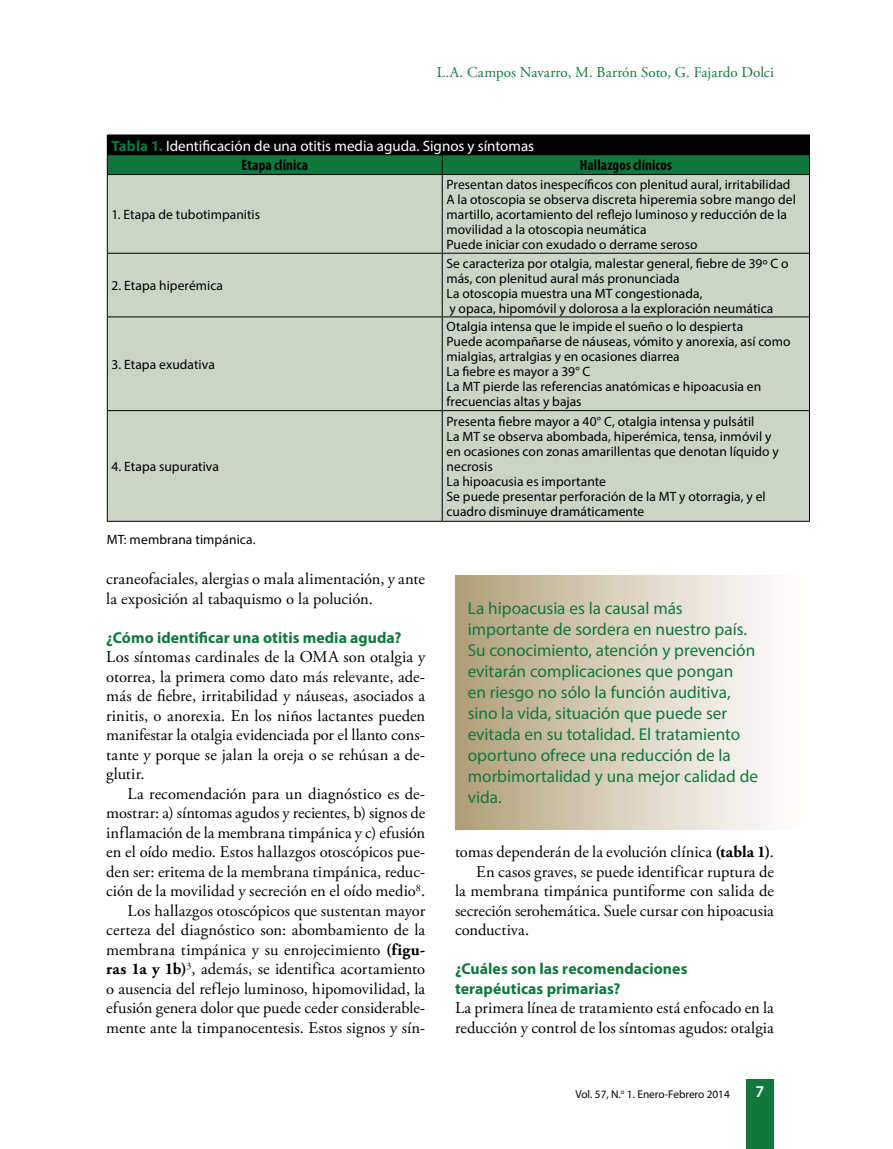
<style>
.page{position:relative;width:893px;height:1149px;background:#fff}
.page>*{position:absolute;margin:0;border:0;box-sizing:border-box;transform-origin:0 0}
.t1{font:17.25px/21px "Myriad Pro";color:#12773d}
.t2{font:16.5px/19.5px "Adobe Garamond Pro";letter-spacing:-.005em;color:#000}
.t3{font:600 16.5px "Myriad Pro";color:#fff}
.t4{font:700 15.75px/19.5px "Myriad Pro";letter-spacing:.005em;color:#12773d}
.t5{font:15px/19.8px "Myriad Pro";color:#fff}
.t6{font:15px "Adobe Garamond Pro";color:#12773d}
.t7{font:700 condensed 15px "Myriad Pro";letter-spacing:.005em;color:#000}
.t8{font:13.5px/15px "Myriad Pro";letter-spacing:.005em;color:#000}
.t9{font:11.25px "Myriad Pro";color:#000}
.s1{font-weight:700;color:#12773d}
.s2{font-weight:700;font-stretch:condensed;color:#000}
.s3{font-weight:700}
</style>
<div class="page">
<div style="left:746px;top:1078px;width:28px;height:70px;background:#12773d"></div>
<div style="left:108px;top:175px;width:701px;height:346px;background:#cad5c6"></div>
<hr style="left:107px;top:174px;width:335px;height:1px;background:#000">
<hr style="left:442px;top:174px;width:368px;height:1px;background:#000">
<hr style="left:442px;top:175px;width:1px;height:78px;background:#000">
<hr style="left:107px;top:253px;width:335px;height:1px;background:#000">
<hr style="left:442px;top:253px;width:368px;height:1px;background:#000">
<hr style="left:442px;top:253px;width:1px;height:63px;background:#000">
<hr style="left:107px;top:316px;width:335px;height:1px;background:#000">
<hr style="left:442px;top:316px;width:368px;height:1px;background:#000">
<hr style="left:442px;top:317px;width:1px;height:93px;background:#000">
<hr style="left:107px;top:410px;width:335px;height:1px;background:#000">
<hr style="left:442px;top:410px;width:368px;height:1px;background:#000">
<hr style="left:442px;top:411px;width:1px;height:110px;background:#000">
<svg style="left:107px;top:135px;width:703px;height:39px;background:#08391d"></svg>
<hr style="left:107px;top:175px;width:1px;height:78px;background:#000">
<hr style="left:809px;top:175px;width:1px;height:78px;background:#000">
<hr style="left:107px;top:253px;width:1px;height:63px;background:#000">
<hr style="left:809px;top:253px;width:1px;height:63px;background:#000">
<hr style="left:107px;top:317px;width:1px;height:93px;background:#000">
<hr style="left:809px;top:317px;width:1px;height:93px;background:#000">
<hr style="left:107px;top:411px;width:1px;height:110px;background:#000">
<hr style="left:809px;top:411px;width:1px;height:110px;background:#000">
<hr style="left:107px;top:521px;width:335px;height:1px;background:#000">
<hr style="left:442px;top:521px;width:368px;height:1px;background:#000">
<div style="left:455px;top:575px;width:374px;height:254px;background:linear-gradient(to right,#b3a27c,#fff)"></div>
<p class="t6" style="left:437px;top:63px;width:339px">L.A. Campos Navarro, M. Barrón Soto, G. Fajardo Dolci</p>
<p class="t5" style="left:241px;top:135px;width:294px;text-indent:-130px"><span class="s1">Tabla 1.</span> Identificación de una otitis media aguda. Signos y síntomas<br><span class="s2">Etapa clínica</span></p>
<p class="t7" style="left:580px;top:156px;width:94px">Hallazgos clínicos</p>
<p class="t8" style="left:112px;top:207px;width:150px">1. Etapa de tubotimpanitis</p>
<p class="t8" style="left:112px;top:278px;width:113px">2. Etapa hiperémica</p>
<p class="t8" style="left:112px;top:356px;width:105px">3. Etapa exudativa</p>
<p class="t8" style="left:112px;top:458px;width:109px">4. Etapa supurativa</p>
<p class="t8" style="left:107px;top:531px;width:150px">MT: membrana timpánica.</p>
<p class="t2" style="left:106px;top:569px;width:320px">craneofaciales, alergias o mala alimentación, y ante la exposición al tabaquismo o la polución.</p>
<p class="t4" style="left:106px;top:626px;width:297px">¿Cómo identificar una otitis media aguda?</p>
<p class="t2" style="left:106px;top:647px;width:321px;text-align:justify">Los síntomas cardinales de la OMA son otalgia y otorrea, la primera como dato más relevante, ade&shy;más de fiebre, irritabilidad y náuseas, asociados a rinitis, o anorexia. En los niños lactantes pueden manifestar la otalgia evidenciada por el llanto cons&shy;tante y porque se jalan la oreja o se rehúsan a de&shy;glutir.</p>
<p class="t2" style="left:106px;top:784px;width:321px;text-align:right">La recomendación para un diagnóstico es de&shy;mostrar: a) síntomas agudos y recientes, b) signos de inflamación de la membrana timpánica y c) efusión en el oído medio. Estos hallazgos otoscópicos pue&shy;den ser: eritema de la membrana timpánica, reduc&shy;ción de la movilidad y secreción en el oído medio<sup>8</sup>.<br>Los hallazgos otoscópicos que sustentan mayor certeza del diagnóstico son: abombamiento de la membrana timpánica y su enrojecimiento <span class="s3">(figu&shy;ras 1a y 1b)</span><sup>3</sup>, además, se identifica acortamiento o ausencia del reflejo luminoso, hipomovilidad, la efusión genera dolor que puede ceder considerable&shy;mente ante la timpanocentesis. Estos signos y sín-</p>
<p class="t8" style="left:446px;top:177px;width:351px">Presentan datos inespecíficos con plenitud aural, irritabilidad A la otoscopia se observa discreta hiperemia sobre mango del martillo, acortamiento del reflejo luminoso y reducción de la movilidad a la otoscopia neumática<br>Puede iniciar con exudado o derrame seroso</p>
<p class="t8" style="left:446px;top:255px;width:344px">Se caracteriza por otalgia, malestar general, fiebre de 39º C o más, con plenitud aural más pronunciada<br>La otoscopia muestra una MT congestionada,<br>y opaca, hipomóvil y dolorosa a la exploración neumática</p>
<p class="t8" style="left:446px;top:319px;width:346px">Otalgia intensa que le impide el sueño o lo despierta<br>Puede acompañarse de náuseas, vómito y anorexia, así como mialgias, artralgias y en ocasiones diarrea<br>La fiebre es mayor a 39° C<br>La MT pierde las referencias anatómicas e hipoacusia en frecuencias altas y bajas</p>
<p class="t8" style="left:446px;top:413px;width:334px">Presenta fiebre mayor a 40° C, otalgia intensa y pulsátil<br>La MT se observa abombada, hiperémica, tensa, inmóvil y en ocasiones con zonas amarillentas que denotan líquido y necrosis<br>La hipoacusia es importante<br>Se puede presentar perforación de la MT y otorragia, y el cuadro disminuye dramáticamente</p>
<p class="t1" style="left:468px;top:597px;width:292px">La hipoacusia es la causal más importante de sordera en nuestro país.<br>Su conocimiento, atención y prevención evitarán complicaciones que pongan<br>en riesgo no sólo la función auditiva, sino la vida, situación que puede ser evitada en su totalidad. El tratamiento oportuno ofrece una reducción de la morbimortalidad y una mejor calidad de vida.</p>
<p class="t2" style="left:455px;top:842px;width:320px">tomas dependerán de la evolución clínica <span class="s3">(tabla 1)</span>.</p>
<p class="t2" style="left:476px;top:862px;width:299px">En casos graves, se puede identificar ruptura de</p>
<p class="t2" style="left:455px;top:881px;width:320px">la membrana timpánica puntiforme con salida de</p>
<p class="t2" style="left:455px;top:901px;width:320px">secreción serohemática. Suele cursar con hipoacusia</p>
<p class="t2" style="left:455px;top:920px;width:76px">conductiva.</p>
<p class="t4" style="left:455px;top:958px;width:234px">¿Cuáles son las recomendaciones terapéuticas primarias?</p>
<p class="t2" style="left:455px;top:998px;width:321px">La primera línea de tratamiento está enfocado en la reducción y control de los síntomas agudos: otalgia</p>
<p class="t9" style="left:576px;top:1086px;width:156px">Vol. 57, N.<sup>o</sup> 1. Enero-Febrero 2014</p>
<p class="t3" style="left:756px;top:1080px;width:23px">77</p>
</div>
